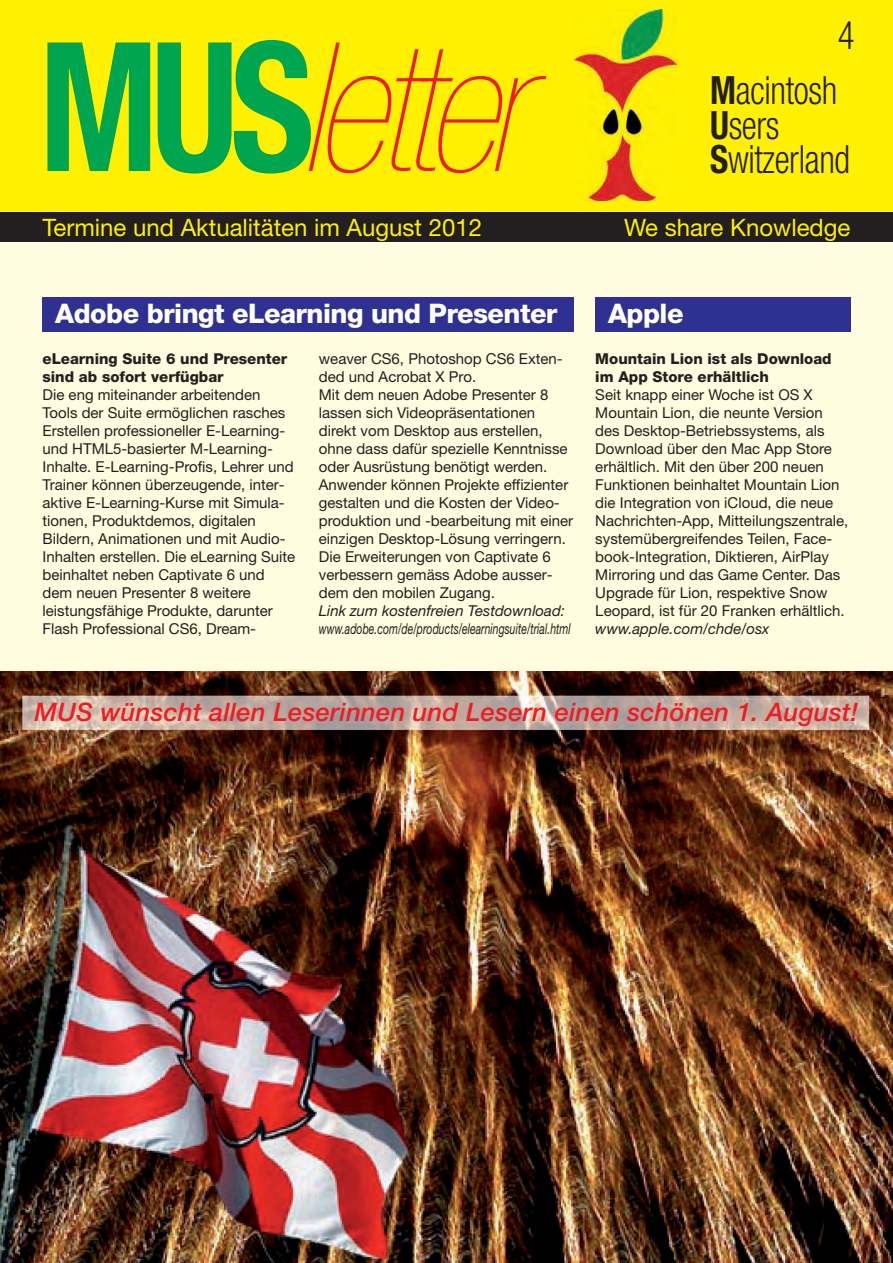
<style>
.page{position:relative;width:893px;height:1263px;background:#fff}
.page>*{position:absolute;margin:0;border:0;box-sizing:border-box;transform-origin:0 0}
.t1{font:italic 900 condensed 180px "Helvetica Neue";letter-spacing:-.05em;color:#ee1d23}
.t2{font:300 condensed 39px/34.5px "Helvetica Neue";letter-spacing:-.01em;color:#231f20;scale:.9 1}
.t3{font:800 27px "Helvetica Neue";letter-spacing:-.02em;color:#fff}
.t4{font:italic 500 25.5px "Helvetica Neue";letter-spacing:.01em;color:#ee1d23}
.t5{font:24px "Helvetica Neue";color:#fff101}
.t6{font:15px/18px "Helvetica Neue";color:#231f20}
.t7{font:italic 15px/18px "Helvetica Neue";color:#231f20}
.t8{font:800 15px/18px "Helvetica Neue";color:#231f20}
.s1{font-weight:700;font-style:normal;color:#00a54f}
.s2{font-weight:700}
</style>
<div class="page">
<div style="left:0;top:0;width:893px;height:213px;background:#fff101"></div>
<img style="left:575px;top:9px;width:102px;height:191px">
<div style="left:0;top:213px;width:893px;height:34px;background:#231f20"></div>
<div style="left:0;top:242px;width:893px;height:1021px;background:#fffce0"></div>
<img style="left:0;top:672px;width:893px;height:591px">
<div style="left:43px;top:298px;width:531px;height:34px;background:#2e3092"></div>
<div style="left:595px;top:298px;width:255px;height:34px;background:#2e3092"></div>
<h1 class="t1" style="left:39px;top:42px;width:488px"><span class="s1">MUS</span>letter</h1>
<h2 class="t2" style="left:838px;top:21px;width:20px">4</h2>
<h2 class="t2" style="left:710px;top:77px;width:157px"><span class="s2">M</span>acintosh<br><span class="s2">U</span>sers<br><span class="s2">S</span>witzerland</h2>
<h3 class="t5" style="left:43px;top:219px;width:441px">Termine und Aktualitäten im August 2012</h3>
<h3 class="t5" style="left:624px;top:219px;width:228px">We share Knowledge</h3>
<h3 class="t3" style="left:55px;top:304px;width:504px">Adobe bringt eLearning und Presenter</h3>
<p class="t8" style="left:43px;top:351px;width:246px">eLearning Suite 6 und Presenter sind ab sofort verfügbar</p>
<p class="t6" style="left:43px;top:387px;width:254px">Die eng miteinander arbeitenden Tools der Suite ermöglichen rasches Erstellen professioneller E-Learning&shy;und HTML5-basierter M-Learning-Inhalte. E-Learning-Profis, Lehrer und Trainer können überzeugende, inter&shy;aktive E-Learning-Kurse mit Simula&shy;tionen, Produktdemos, digitalen Bildern, Animationen und mit Audio-Inhalten erstellen. Die eLearning Suite beinhaltet neben Captivate 6 und dem neuen Presenter 8 weitere leistungsfähige Produkte, darunter Flash Professional CS6, Dream-</p>
<p class="t6" style="left:319px;top:351px;width:256px">weaver CS6, Photoshop CS6 Exten&shy;ded und Acrobat X Pro.<br>Mit dem neuen Adobe Presenter 8 lassen sich Videopräsentationen direkt vom Desktop aus erstellen, ohne dass dafür spezielle Kenntnisse oder Ausrüstung benötigt werden.<br>Anwender können Projekte effizienter gestalten und die Kosten der Video&shy;produktion und -bearbeitung mit einer einzigen Desktop-Lösung verringern.<br>Die Erweiterungen von Captivate 6 verbessern gemäss Adobe ausser&shy;dem den mobilen Zugang.</p>
<p class="t7" style="left:319px;top:603px;width:253px">Link zum kostenfreien Testdownload: www.adobe.com/de/products/elearningsuite/trial.html</p>
<h3 class="t3" style="left:608px;top:304px;width:77px">Apple</h3>
<p class="t8" style="left:595px;top:351px;width:238px">Mountain Lion ist als Download im App Store erhältlich</p>
<p class="t6" style="left:595px;top:387px;width:255px">Seit knapp einer Woche ist OS X Mountain Lion, die neunte Version des Desktop-Betriebssystems, als Download über den Mac App Store erhältlich. Mit den über 200 neuen Funktionen beinhaltet Mountain Lion die Integration von iCloud, die neue Nachrichten-App, Mitteilungszentrale, systemübergreifendes Teilen, Face&shy;book-Integration, Diktieren, AirPlay Mirroring und das Game Center. Das Upgrade für Lion, respektive Snow Leopard, ist für 20 Franken erhältlich.</p>
<p class="t7" style="left:595px;top:621px;width:176px">www.apple.com/chde/osx</p>
<h3 class="t4" style="left:34px;top:703px;width:825px">MUS wünscht allen Leserinnen und Lesern einen schönen 1. August!</h3>
</div>
